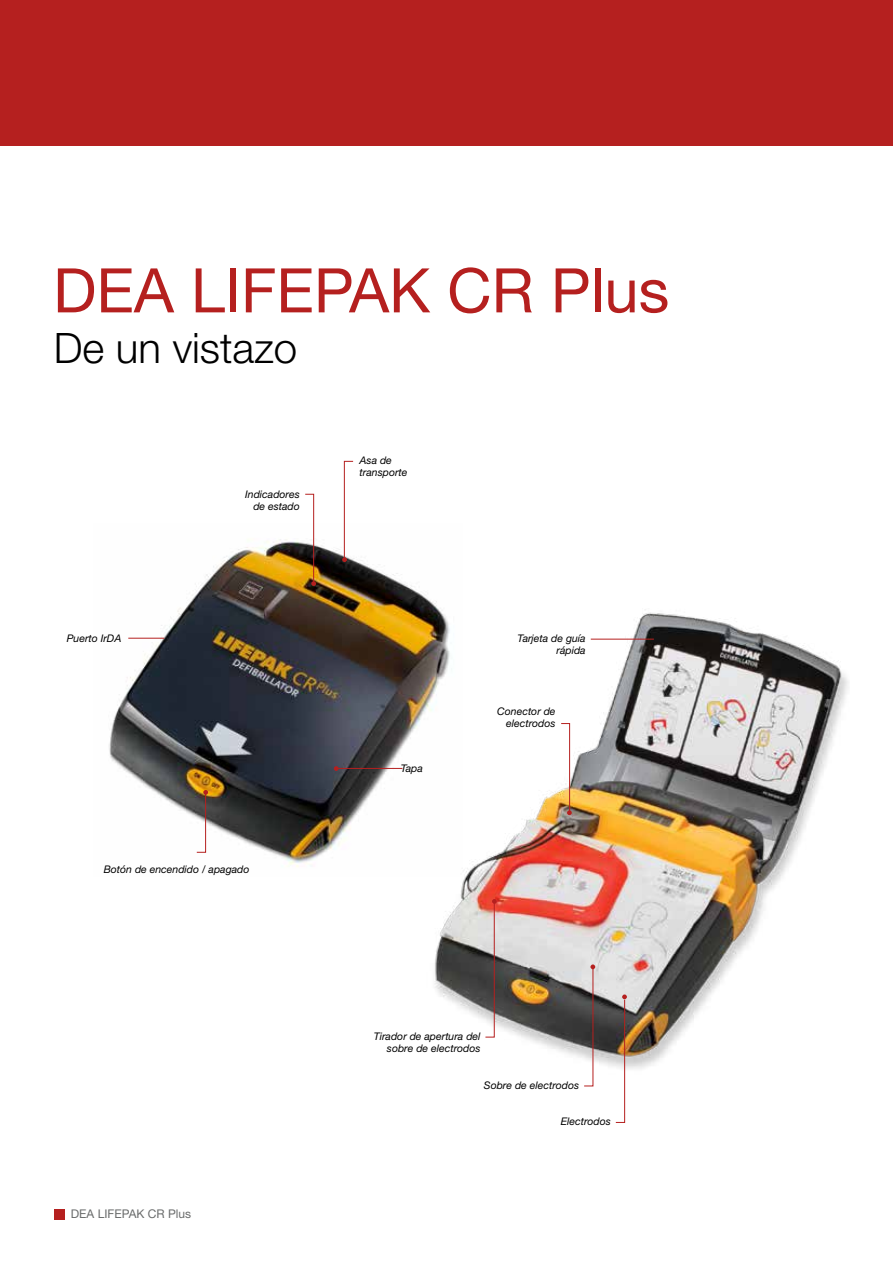
<style>
.page{position:relative;width:893px;height:1263px;background:#fff}
.page>*{position:absolute;margin:0;border:0;box-sizing:border-box;transform-origin:0 0}
.t1{font:61.5px "Helvetica Neue LT Std";color:#b5201f}
.t2{font:300 42px "Helvetica Neue LT Std";color:#000}
.t3{font:12px "Helvetica Neue LT Std";color:#6a6c6c}
.t4{font:italic 10.5px/12px "Helvetica Neue LT Std";color:#000;text-align:right}
</style>
<div class="page">
<div style="left:0;top:0;width:893px;height:146px;background:#b5201f"></div>
<div style="left:54px;top:1209px;width:10px;height:10px;background:#b5201f"></div>
<img style="left:109px;top:539px;width:306px;height:328px">
<img style="left:375px;top:591px;width:474px;height:478px">
<svg style="left:560px;top:723px;width:12px;height:92px"></svg>
<svg style="left:485px;top:899px;width:12px;height:139px;background:#a18785"></svg>
<hr style="left:591px;top:639px;width:63px;height:1px;background:#b5201f">
<svg style="left:583px;top:964px;width:12px;height:123px"></svg>
<svg style="left:615px;top:994px;width:12px;height:129px"></svg>
<hr style="left:128px;top:638px;width:36px;height:1px;background:#b5201f">
<svg style="left:342px;top:461px;width:12px;height:101px"></svg>
<svg style="left:304px;top:493px;width:12px;height:93px"></svg>
<svg style="left:196px;top:790px;width:12px;height:63px"></svg>
<hr style="left:337px;top:768px;width:65px;height:1px;background:#b5201f">
<svg style="left:334px;top:766px;width:5px;height:5px"></svg>
<h1 class="t1" style="left:53px;top:254px;width:618px">DEA LIFEPAK CR Plus</h1>
<h2 class="t2" style="left:54px;top:322px;width:245px">De un vistazo</h2>
<p class="t4" style="left:67px;top:632px;width:56px">Puerto IrDA</p>
<p class="t4" style="left:245px;top:488px;width:56px">Indicadores de estado</p>
<p class="t4" style="left:104px;top:863px;width:147px">Botón de encendido / apagado</p>
<p class="t4" style="left:360px;top:454px;width:49px;text-align:left">Asa de transporte</p>
<p class="t4" style="left:401px;top:762px;width:24px">Tapa</p>
<p class="t4" style="left:518px;top:632px;width:70px">Tarjeta de guía rápida</p>
<p class="t4" style="left:497px;top:705px;width:60px">Conector de electrodos</p>
<p class="t3" style="left:71px;top:1207px;width:122px">DEA LIFEPAK CR Plus</p>
<p class="t4" style="left:374px;top:1030px;width:108px">Tirador de apertura del sobre de electrodos</p>
<p class="t4" style="left:484px;top:1079px;width:97px">Sobre de electrodos</p>
<p class="t4" style="left:561px;top:1115px;width:52px">Electrodos</p>
</div>
